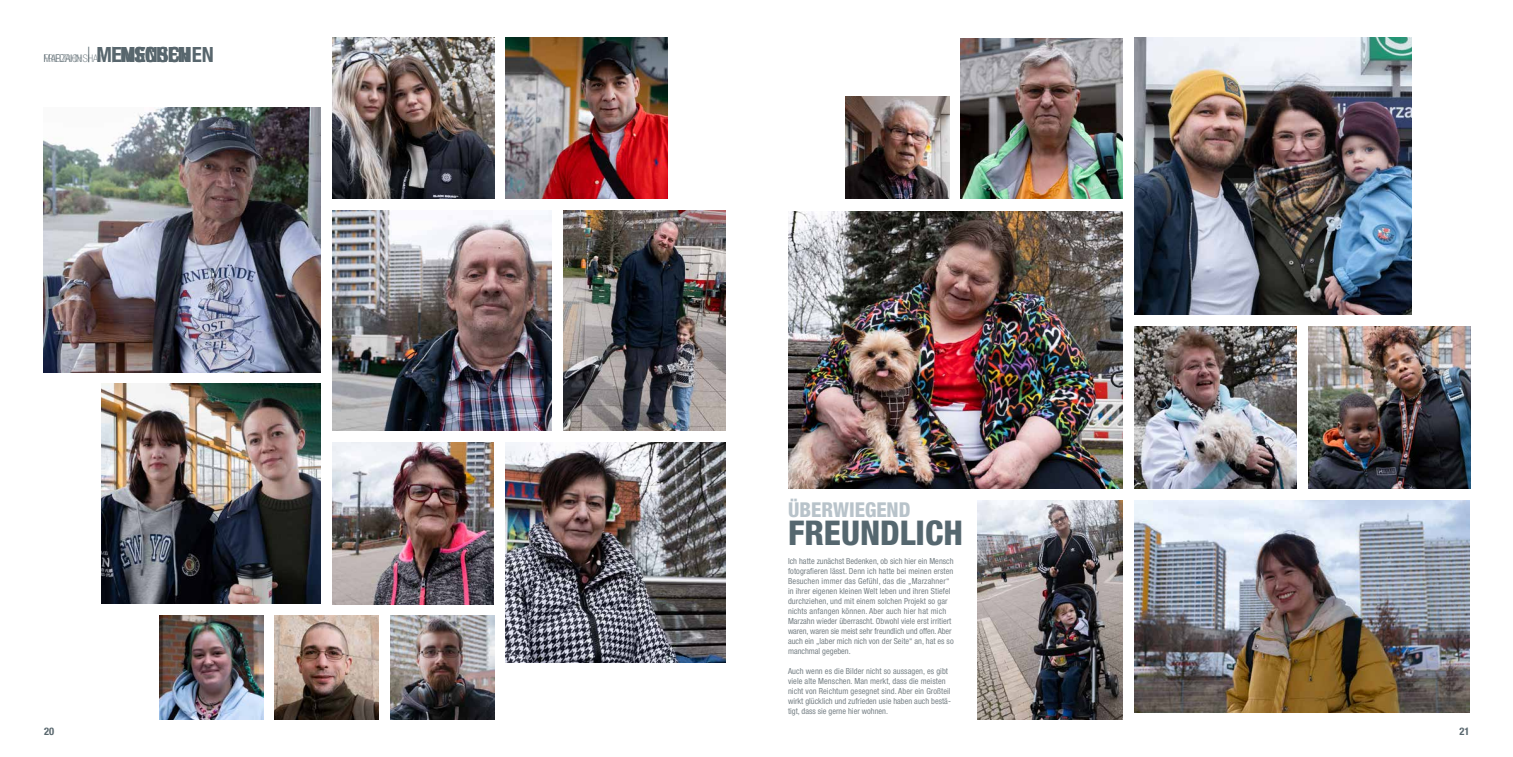
<style>
.page{position:relative;width:1513px;height:757px;background:#fff}
.page>*{position:absolute;margin:0;border:0;box-sizing:border-box;transform-origin:0 0}
.t1{font:800 condensed 34.12px "Helvetica Neue LT Pro";color:#55676f}
.t2{font:700 condensed 21px "Helvetica Neue LT Pro";color:#58666d}
.t3{font:800 condensed 20.47px "Helvetica Neue LT Pro";color:#b8c3ca}
.t4{font:100 condensed 10.5px "Helvetica Neue LT Pro";color:#58666d}
.t5{font:700 condensed 10.5px "Helvetica Neue LT Pro";color:#58666d}
.t6{font:condensed 8.31px/10px "Helvetica Neue LT Pro";letter-spacing:.01em;color:#778186}
.s1{font-weight:100}
</style>
<div class="page">
<img style="left:44px;top:108px;width:276px;height:264px">
<img style="left:333px;top:211px;width:219px;height:219px">
<img style="left:101px;top:384px;width:219px;height:219px">
<img style="left:333px;top:38px;width:161px;height:161px">
<img style="left:506px;top:38px;width:161px;height:161px">
<img style="left:506px;top:442px;width:219px;height:220px">
<img style="left:788px;top:211px;width:334px;height:277px">
<img style="left:1134px;top:38px;width:277px;height:276px">
<img style="left:960px;top:38px;width:162px;height:161px">
<img style="left:1135px;top:500px;width:335px;height:212px">
<img style="left:1134px;top:326px;width:162px;height:162px">
<img style="left:1308px;top:326px;width:162px;height:162px">
<img style="left:332px;top:442px;width:162px;height:162px">
<img style="left:563px;top:211px;width:162px;height:219px">
<img style="left:390px;top:615px;width:104px;height:104px">
<img style="left:275px;top:615px;width:103px;height:104px">
<img style="left:846px;top:96px;width:103px;height:103px">
<img style="left:978px;top:501px;width:145px;height:218px">
<img style="left:159px;top:615px;width:104px;height:104px">
<h2 class="t2" style="left:87px;top:42px;width:105px"><span class="s1">|</span> MENSCHEN</h2>
<h2 class="t2" style="left:111px;top:42px;width:105px"><span class="s1">|</span> MENSCHEN</h2>
<p class="t4" style="left:44px;top:53px;width:63px">FRIEDRICHSHAIN</p>
<p class="t4" style="left:44px;top:53px;width:39px">MARZAHN</p>
<h3 class="t3" style="left:788px;top:497px;width:124px">ÜBERWIEGEND</h3>
<h1 class="t1" style="left:788px;top:511px;width:176px">FREUNDLICH</h1>
<p class="t6" style="left:788px;top:556px;width:167px">Ich hatte zunächst Bedenken, ob sich hier ein Mensch fotografieren lässt. Denn ich hatte bei meinen ersten Besuchen immer das Gefühl, das die „Marzahner“ in ihrer eigenen kleinen Welt leben und ihren Stiefel durchziehen, und mit einem solchen Projekt so gar nichts anfangen können. Aber auch hier hat mich Marzahn wieder überrascht. Obwohl viele erst irritiert waren, waren sie meist sehr freundlich und offen. Aber auch ein „laber mich nich von der Seite“ an, hat es so manchmal gegeben.</p>
<p class="t6" style="left:788px;top:666px;width:164px">Auch wenn es die Bilder nicht so aussagen, es gibt viele alte Menschen. Man merkt, dass die meisten nicht von Reichtum gesegnet sind. Aber ein Großteil wirkt glücklich und zufrieden usie haben auch bestä&shy;tigt, dass sie gerne hier wohnen.</p>
<p class="t5" style="left:44px;top:725px;width:12px">20</p>
<p class="t5" style="left:1460px;top:725px;width:12px">21</p>
</div>
